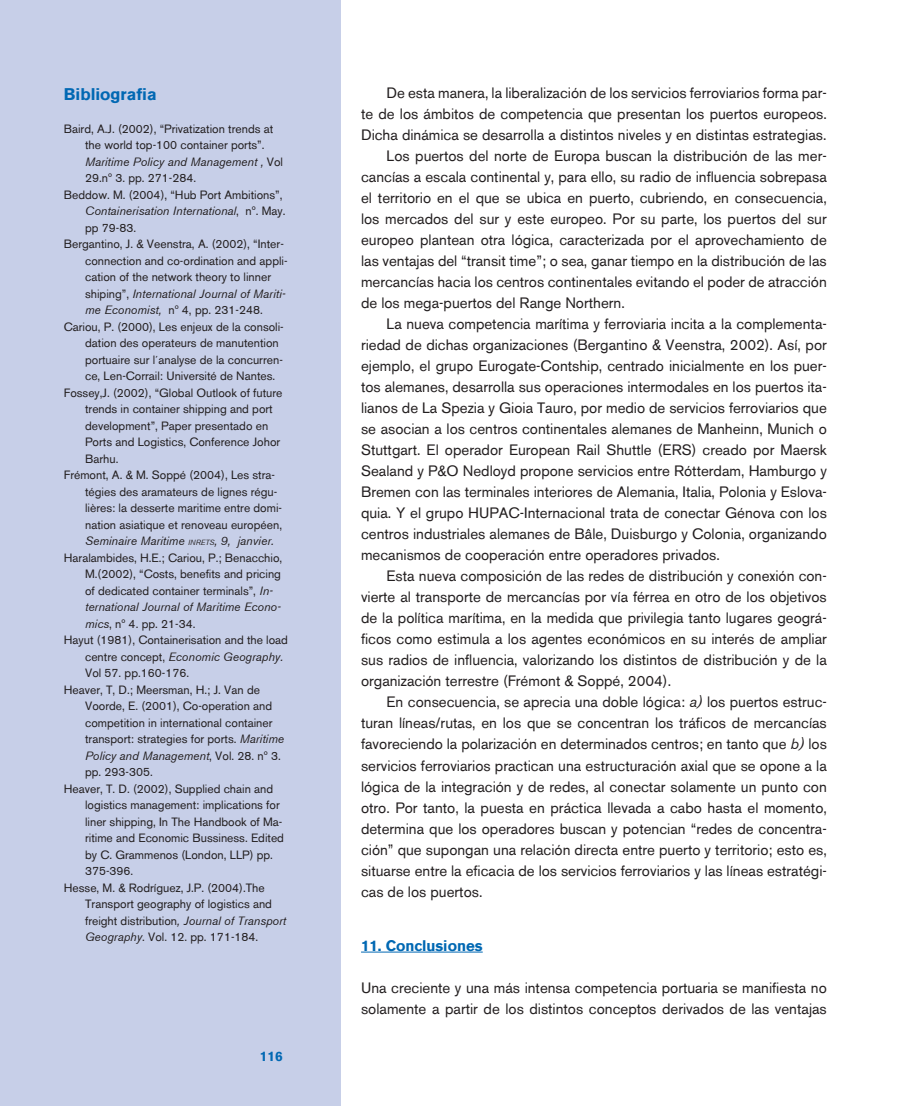
<style>
.page{position:relative;width:912px;height:1106px;background:#fff}
.page>*{position:absolute;margin:0;border:0;box-sizing:border-box;transform-origin:0 0}
.t1{font:700 16.5px "Akzidenz Grotesk BE";color:#0168b3}
.t2{font:15px/21px "Akzidenz Grotesk BE";color:#231f20}
.t3{font:700 15px "Akzidenz Grotesk BE";color:#0168b3}
.t4{font:700 13.5px "Akzidenz Grotesk BE";color:#0168b3}
.t5{font:12px "Akzidenz Grotesk BE";color:#231f20}
.t6{font:italic 12px "Akzidenz Grotesk BE";color:#231f20}
.s1{font-style:normal}
.s2{font-style:italic}
.s3{font-size:7.5px}
</style>
<div class="page">
<hr style="left:361px;top:951px;width:121px;height:1px;background:#0168b3">
<div style="left:0;top:0;width:340px;height:1106px;background:#c7cfe8"></div>
<p class="t1" style="left:64px;top:84px;width:94px">Bibliografia</p>
<p class="t5" style="left:64px;top:121px;width:211px">Baird, A.J. (2002), “Privatization trends at</p>
<p class="t5" style="left:85px;top:138px;width:181px">the world top-100 container ports”.</p>
<p class="t6" style="left:85px;top:154px;width:199px">Maritime Policy and Management , <span class="s1">Vol</span></p>
<p class="t5" style="left:85px;top:171px;width:112px">29.nº 3. pp. 271-284.</p>
<p class="t5" style="left:64px;top:187px;width:220px">Beddow. M. (2004), “Hub Port Ambitions”,</p>
<p class="t6" style="left:85px;top:204px;width:202px">Containerisation International<span class="s1">, nº. May.</span></p>
<p class="t5" style="left:85px;top:220px;width:52px">pp 79-83.</p>
<p class="t5" style="left:64px;top:237px;width:221px">Bergantino, J. &amp; Veenstra, A. (2002), “Inter-</p>
<p class="t5" style="left:85px;top:253px;width:204px">connection and co-ordination and appli-</p>
<p class="t5" style="left:85px;top:270px;width:187px">cation of the network theory to linner</p>
<p class="t6" style="left:85px;top:286px;width:202px"><span class="s1">shiping”,</span> International Journal of Mariti-</p>
<p class="t5" style="left:85px;top:303px;width:179px"><span class="s2">me Economist,</span> nº 4, pp. 231-248.</p>
<p class="t5" style="left:64px;top:319px;width:221px">Cariou, P. (2000), Les enjeux de la consoli-</p>
<p class="t5" style="left:85px;top:336px;width:195px">dation des operateurs de manutention</p>
<p class="t5" style="left:85px;top:352px;width:199px">portuaire sur l´analyse de la concurren-</p>
<p class="t5" style="left:85px;top:369px;width:192px">ce, Len-Corrail: Université de Nantes.</p>
<p class="t5" style="left:64px;top:385px;width:220px">Fossey,J. (2002), “Global Outlook of future</p>
<p class="t5" style="left:85px;top:402px;width:189px">trends in container shipping and port</p>
<p class="t5" style="left:85px;top:418px;width:185px">development”, Paper presentado en</p>
<p class="t5" style="left:85px;top:435px;width:197px">Ports and Logistics, Conference Johor</p>
<p class="t5" style="left:85px;top:451px;width:35px">Barhu.</p>
<p class="t5" style="left:64px;top:468px;width:213px">Frémont, A. &amp; M. Soppé (2004), Les stra-</p>
<p class="t5" style="left:85px;top:484px;width:194px">tégies des aramateurs de lignes régu-</p>
<p class="t5" style="left:85px;top:501px;width:198px">lières: la desserte maritime entre domi-</p>
<p class="t5" style="left:85px;top:517px;width:198px">nation asiatique et renoveau européen,</p>
<p class="t6" style="left:85px;top:534px;width:190px">Seminaire Maritime <span class="s3">INRETS</span>, 9, janvier.</p>
<p class="t5" style="left:64px;top:550px;width:220px">Haralambides, H.E.; Cariou, P.; Benacchio,</p>
<p class="t5" style="left:85px;top:567px;width:197px">M.(2002), “Costs, benefits and pricing</p>
<p class="t5" style="left:85px;top:583px;width:189px">of dedicated container terminals”, <span class="s2">In-</span></p>
<p class="t6" style="left:85px;top:600px;width:197px">ternational Journal of Maritime Econo-</p>
<p class="t5" style="left:85px;top:616px;width:112px"><span class="s2">mics</span>, nº 4. pp. 21-34.</p>
<p class="t5" style="left:64px;top:633px;width:226px">Hayut (1981), Containerisation and the load</p>
<p class="t6" style="left:85px;top:649px;width:199px"><span class="s1">centre concept,</span> Economic Geography.</p>
<p class="t5" style="left:85px;top:666px;width:105px">Vol 57. pp.160-176.</p>
<p class="t5" style="left:64px;top:682px;width:198px">Heaver, T, D.; Meersman, H.; J. Van de</p>
<p class="t5" style="left:85px;top:699px;width:189px">Voorde, E. (2001), Co-operation and</p>
<p class="t5" style="left:85px;top:715px;width:189px">competition in international container</p>
<p class="t5" style="left:85px;top:732px;width:200px">transport: strategies for ports. <span class="s2">Maritime</span></p>
<p class="t6" style="left:85px;top:748px;width:197px">Policy and Management<span class="s1">, Vol. 28. nº 3.</span></p>
<p class="t5" style="left:85px;top:765px;width:69px">pp. 293-305.</p>
<p class="t5" style="left:64px;top:781px;width:211px">Heaver, T. D. (2002), Supplied chain and</p>
<p class="t5" style="left:85px;top:798px;width:196px">logistics management: implications for</p>
<p class="t5" style="left:85px;top:814px;width:198px">liner shipping, In The Handbook of Ma-</p>
<p class="t5" style="left:85px;top:831px;width:200px">ritime and Economic Bussiness. Edited</p>
<p class="t5" style="left:85px;top:847px;width:189px">by C. Grammenos (London, LLP) pp.</p>
<p class="t5" style="left:85px;top:864px;width:50px">375-396.</p>
<p class="t5" style="left:64px;top:880px;width:202px">Hesse, M. &amp; Rodríguez, J.P. (2004).The</p>
<p class="t5" style="left:85px;top:897px;width:188px">Transport geography of logistics and</p>
<p class="t5" style="left:85px;top:913px;width:202px">freight distribution<span class="s2">, Journal of Transport</span></p>
<p class="t5" style="left:85px;top:930px;width:174px"><span class="s2">Geography</span>. Vol. 12. pp. 171-184.</p>
<p class="t4" style="left:260px;top:1048px;width:24px">116</p>
<p class="t2" style="left:386px;top:82px;width:441px">De esta manera, la liberalización de los servicios ferroviarios forma par-</p>
<p class="t2" style="left:361px;top:103px;width:467px">te de los ámbitos de competencia que presentan los puertos europeos.</p>
<p class="t2" style="left:361px;top:124px;width:466px">Dicha dinámica se desarrolla a distintos niveles y en distintas estrategias.</p>
<p class="t2" style="left:386px;top:145px;width:441px">Los puertos del norte de Europa buscan la distribución de las mer-</p>
<p class="t2" style="left:361px;top:166px;width:467px">cancías a escala continental y, para ello, su radio de influencia sobrepasa</p>
<p class="t2" style="left:361px;top:187px;width:467px">el territorio en el que se ubica en puerto, cubriendo, en consecuencia,</p>
<p class="t2" style="left:361px;top:208px;width:467px">los mercados del sur y este europeo. Por su parte, los puertos del sur</p>
<p class="t2" style="left:361px;top:229px;width:467px">europeo plantean otra lógica, caracterizada por el aprovechamiento de</p>
<p class="t2" style="left:361px;top:250px;width:467px">las ventajas del “transit time”; o sea, ganar tiempo en la distribución de las</p>
<p class="t2" style="left:361px;top:271px;width:467px">mercancías hacia los centros continentales evitando el poder de atracción</p>
<p class="t2" style="left:361px;top:292px;width:265px">de los mega-puertos del Range Northern.</p>
<p class="t2" style="left:386px;top:313px;width:441px">La nueva competencia marítima y ferroviaria incita a la complementa-</p>
<p class="t2" style="left:361px;top:334px;width:467px">riedad de dichas organizaciones (Bergantino &amp; Veenstra, 2002). Así, por</p>
<p class="t2" style="left:361px;top:355px;width:467px">ejemplo, el grupo Eurogate-Contship, centrado inicialmente en los puer-</p>
<p class="t2" style="left:361px;top:376px;width:467px">tos alemanes, desarrolla sus operaciones intermodales en los puertos ita-</p>
<p class="t2" style="left:361px;top:397px;width:467px">lianos de La Spezia y Gioia Tauro, por medio de servicios ferroviarios que</p>
<p class="t2" style="left:361px;top:418px;width:467px">se asocian a los centros continentales alemanes de Manheinn, Munich o</p>
<p class="t2" style="left:361px;top:439px;width:467px">Stuttgart. El operador European Rail Shuttle (ERS) creado por Maersk</p>
<p class="t2" style="left:361px;top:460px;width:467px">Sealand y P&amp;O Nedloyd propone servicios entre Rótterdam, Hamburgo y</p>
<p class="t2" style="left:361px;top:481px;width:467px">Bremen con las terminales interiores de Alemania, Italia, Polonia y Eslova-</p>
<p class="t2" style="left:361px;top:502px;width:467px">quia. Y el grupo HUPAC-Internacional trata de conectar Génova con los</p>
<p class="t2" style="left:361px;top:523px;width:467px">centros industriales alemanes de Bâle, Duisburgo y Colonia, organizando</p>
<p class="t2" style="left:361px;top:544px;width:360px">mecanismos de cooperación entre operadores privados.</p>
<p class="t2" style="left:386px;top:565px;width:441px">Esta nueva composición de las redes de distribución y conexión con-</p>
<p class="t2" style="left:361px;top:586px;width:467px">vierte al transporte de mercancías por vía férrea en otro de los objetivos</p>
<p class="t2" style="left:361px;top:607px;width:467px">de la política marítima, en la medida que privilegia tanto lugares geográ-</p>
<p class="t2" style="left:361px;top:628px;width:467px">ficos como estimula a los agentes económicos en su interés de ampliar</p>
<p class="t2" style="left:361px;top:649px;width:467px">sus radios de influencia, valorizando los distintos de distribución y de la</p>
<p class="t2" style="left:361px;top:670px;width:311px">organización terrestre (Frémont &amp; Soppé, 2004).</p>
<p class="t2" style="left:386px;top:691px;width:441px">En consecuencia, se aprecia una doble lógica: <span class="s2">a)</span> los puertos estruc-</p>
<p class="t2" style="left:361px;top:712px;width:467px">turan líneas/rutas, en los que se concentran los tráficos de mercancías</p>
<p class="t2" style="left:361px;top:733px;width:467px">favoreciendo la polarización en determinados centros; en tanto que <span class="s2">b)</span> los</p>
<p class="t2" style="left:361px;top:754px;width:467px">servicios ferroviarios practican una estructuración axial que se opone a la</p>
<p class="t2" style="left:361px;top:775px;width:467px">lógica de la integración y de redes, al conectar solamente un punto con</p>
<p class="t2" style="left:361px;top:796px;width:467px">otro. Por tanto, la puesta en práctica llevada a cabo hasta el momento,</p>
<p class="t2" style="left:361px;top:817px;width:467px">determina que los operadores buscan y potencian “redes de concentra-</p>
<p class="t2" style="left:361px;top:838px;width:467px">ción” que supongan una relación directa entre puerto y territorio; esto es,</p>
<p class="t2" style="left:361px;top:859px;width:467px">situarse entre la eficacia de los servicios ferroviarios y las líneas estratégi-</p>
<p class="t2" style="left:361px;top:880px;width:123px">cas de los puertos.</p>
<p class="t3" style="left:361px;top:936px;width:123px">11. Conclusiones</p>
<p class="t2" style="left:361px;top:976px;width:467px">Una creciente y una más intensa competencia portuaria se manifiesta no solamente a partir de los distintos conceptos derivados de las ventajas</p>
</div>
